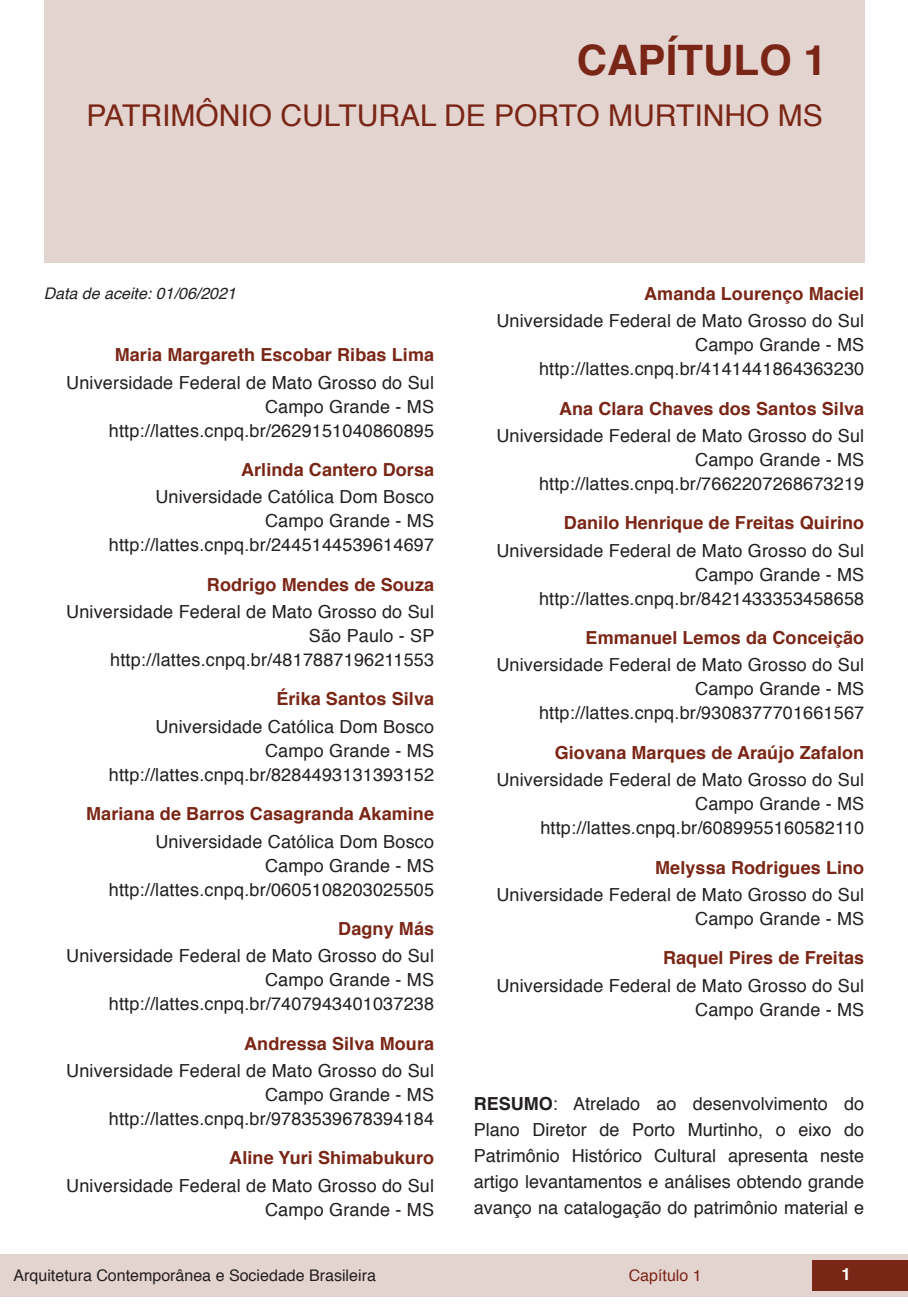
<style>
.page{position:relative;width:908px;height:1304px;background:#fff}
.page>*{position:absolute;margin:0;border:0;box-sizing:border-box;transform-origin:0 0}
.capítulos{font:700 42px "Helvetica";color:#7a2616}
.nome_artigos{font:30px "Helvetica";color:#7a2616}
.info_autores{font:18px "Helvetica";letter-spacing:.01em;color:#231f20}
.nome_autores{font:700 18px "Helvetica";letter-spacing:.005em;color:#7a2616}
.Resumos_e_PC_TXT{font:18px/26px "Helvetica";color:#231f20;text-align:justify}
.t1{font:700 16.8px "Helvetica";color:#fff}
.t2{font:16px "Helvetica";color:#231f20}
.t3{font:italic 16px "Helvetica";color:#231f20}
.t4{font:16px "Helvetica";color:#7a2616}
.s1{font-weight:700}
</style>
<div class="page">
<div style="left:0;top:1254px;width:906px;height:43px;background:#e4d4d0"></div>
<div style="left:812px;top:1261px;width:95px;height:30px;background:#7a2616"></div>
<div style="left:44px;top:0;width:819px;height:263px;background:#e4d4d0"></div>
<p class="capítulos" style="left:576px;top:26px;width:251px">CAPÍTULO 1</p>
<p class="nome_artigos" style="left:86px;top:93px;width:737px">PATRIMÔNIO CULTURAL DE PORTO MURTINHO MS</p>
<p class="t3" style="left:44px;top:280px;width:194px">Data de aceite: 01/06/2021</p>
<p class="nome_autores" style="left:115px;top:341px;width:321px">Maria Margareth Escobar Ribas Lima</p>
<p class="info_autores" style="left:66px;top:369px;width:369px">Universidade Federal de Mato Grosso do Sul</p>
<p class="info_autores" style="left:265px;top:393px;width:170px">Campo Grande - MS</p>
<p class="info_autores" style="left:109px;top:417px;width:326px">http://lattes.cnpq.br/2629151040860895</p>
<p class="nome_autores" style="left:241px;top:455px;width:194px">Arlinda Cantero Dorsa</p>
<p class="info_autores" style="left:155px;top:483px;width:280px">Universidade Católica Dom Bosco</p>
<p class="info_autores" style="left:265px;top:507px;width:170px">Campo Grande - MS</p>
<p class="info_autores" style="left:109px;top:531px;width:326px">http://lattes.cnpq.br/2445144539614697</p>
<p class="nome_autores" style="left:207px;top:570px;width:229px">Rodrigo Mendes de Souza</p>
<p class="info_autores" style="left:66px;top:598px;width:369px">Universidade Federal de Mato Grosso do Sul</p>
<p class="info_autores" style="left:309px;top:622px;width:127px">São Paulo - SP</p>
<p class="info_autores" style="left:110px;top:646px;width:325px">http://lattes.cnpq.br/4817887196211553</p>
<p class="nome_autores" style="left:276px;top:685px;width:159px">Érika Santos Silva</p>
<p class="info_autores" style="left:155px;top:713px;width:280px">Universidade Católica Dom Bosco</p>
<p class="info_autores" style="left:265px;top:737px;width:170px">Campo Grande - MS</p>
<p class="info_autores" style="left:109px;top:761px;width:326px">http://lattes.cnpq.br/8284493131393152</p>
<p class="nome_autores" style="left:86px;top:799px;width:349px">Mariana de Barros Casagranda Akamine</p>
<p class="info_autores" style="left:155px;top:827px;width:280px">Universidade Católica Dom Bosco</p>
<p class="info_autores" style="left:265px;top:851px;width:170px">Campo Grande - MS</p>
<p class="info_autores" style="left:109px;top:875px;width:326px">http://lattes.cnpq.br/0605108203025505</p>
<p class="nome_autores" style="left:338px;top:914px;width:97px">Dagny Más</p>
<p class="info_autores" style="left:66px;top:942px;width:369px">Universidade Federal de Mato Grosso do Sul</p>
<p class="info_autores" style="left:265px;top:966px;width:170px">Campo Grande - MS</p>
<p class="info_autores" style="left:109px;top:990px;width:326px">http://lattes.cnpq.br/7407943401037238</p>
<p class="nome_autores" style="left:244px;top:1029px;width:191px">Andressa Silva Moura</p>
<p class="info_autores" style="left:66px;top:1057px;width:369px">Universidade Federal de Mato Grosso do Sul</p>
<p class="info_autores" style="left:265px;top:1081px;width:170px">Campo Grande - MS</p>
<p class="info_autores" style="left:109px;top:1105px;width:326px">http://lattes.cnpq.br/9783539678394184</p>
<p class="nome_autores" style="left:229px;top:1143px;width:206px">Aline Yuri Shimabukuro</p>
<p class="info_autores" style="left:66px;top:1171px;width:369px">Universidade Federal de Mato Grosso do Sul</p>
<p class="info_autores" style="left:265px;top:1195px;width:170px">Campo Grande - MS</p>
<p class="nome_autores" style="left:644px;top:279px;width:221px">Amanda Lourenço Maciel</p>
<p class="info_autores" style="left:496px;top:307px;width:369px">Universidade Federal de Mato Grosso do Sul</p>
<p class="info_autores" style="left:695px;top:331px;width:170px">Campo Grande - MS</p>
<p class="info_autores" style="left:539px;top:355px;width:326px">http://lattes.cnpq.br/4141441864363230</p>
<p class="nome_autores" style="left:558px;top:394px;width:306px">Ana Clara Chaves dos Santos Silva</p>
<p class="info_autores" style="left:496px;top:422px;width:369px">Universidade Federal de Mato Grosso do Sul</p>
<p class="info_autores" style="left:695px;top:446px;width:170px">Campo Grande - MS</p>
<p class="info_autores" style="left:539px;top:470px;width:326px">http://lattes.cnpq.br/7662207268673219</p>
<p class="nome_autores" style="left:563px;top:509px;width:302px">Danilo Henrique de Freitas Quirino</p>
<p class="info_autores" style="left:496px;top:537px;width:369px">Universidade Federal de Mato Grosso do Sul</p>
<p class="info_autores" style="left:695px;top:561px;width:170px">Campo Grande - MS</p>
<p class="info_autores" style="left:539px;top:585px;width:326px">http://lattes.cnpq.br/8421433353458658</p>
<p class="nome_autores" style="left:585px;top:623px;width:280px">Emmanuel Lemos da Conceição</p>
<p class="info_autores" style="left:496px;top:651px;width:369px">Universidade Federal de Mato Grosso do Sul</p>
<p class="info_autores" style="left:695px;top:675px;width:170px">Campo Grande - MS</p>
<p class="info_autores" style="left:539px;top:699px;width:326px">http://lattes.cnpq.br/9308377701661567</p>
<p class="nome_autores" style="left:554px;top:738px;width:311px">Giovana Marques de Araújo Zafalon</p>
<p class="info_autores" style="left:496px;top:766px;width:369px">Universidade Federal de Mato Grosso do Sul</p>
<p class="info_autores" style="left:695px;top:790px;width:170px">Campo Grande - MS</p>
<p class="info_autores" style="left:540px;top:814px;width:325px">http://lattes.cnpq.br/6089955160582110</p>
<p class="nome_autores" style="left:655px;top:853px;width:210px">Melyssa Rodrigues Lino</p>
<p class="info_autores" style="left:496px;top:881px;width:369px">Universidade Federal de Mato Grosso do Sul</p>
<p class="info_autores" style="left:695px;top:905px;width:170px">Campo Grande - MS</p>
<p class="nome_autores" style="left:662px;top:943px;width:203px">Raquel Pires de Freitas</p>
<p class="info_autores" style="left:496px;top:971px;width:369px">Universidade Federal de Mato Grosso do Sul</p>
<p class="info_autores" style="left:695px;top:995px;width:170px">Campo Grande - MS</p>
<p class="Resumos_e_PC_TXT" style="left:473px;top:1091px;width:392px"><span class="s1">RESUMO</span>: Atrelado ao desenvolvimento do Plano Diretor de Porto Murtinho, o eixo do Patrimônio Histórico Cultural apresenta neste artigo levantamentos e análises obtendo grande avanço na catalogação do patrimônio material e</p>
<p class="t2" style="left:14px;top:1263px;width:363px">Arquitetura Contemporânea e Sociedade Brasileira</p>
<p class="t4" style="left:628px;top:1263px;width:74px">Capítulo 1</p>
<p class="t1" style="left:841px;top:1261px;width:11px">1</p>
</div>
